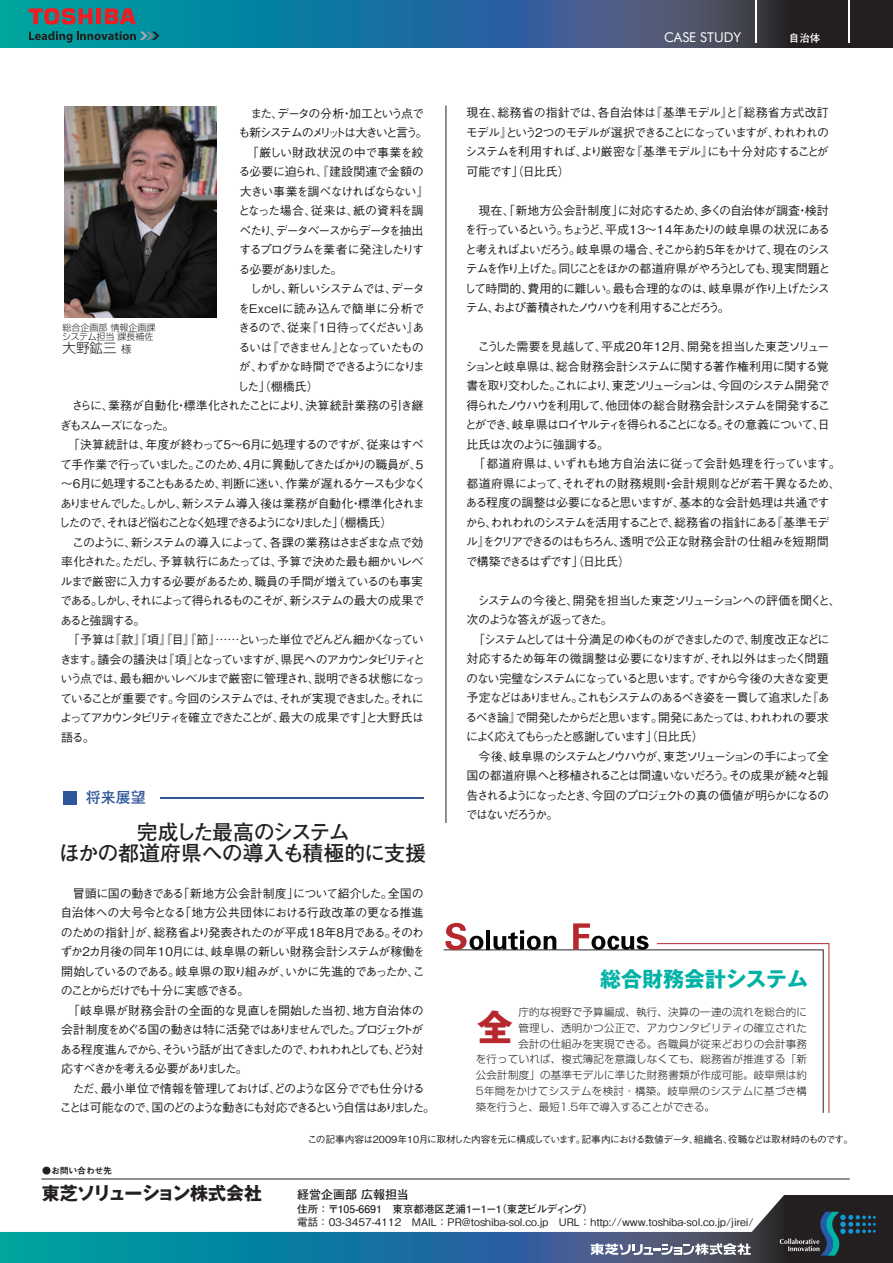
<style>
.page{position:relative;width:893px;height:1263px;background:#fff}
.page>*{position:absolute;margin:0;border:0;box-sizing:border-box;transform-origin:0 0}
.t1{font:700 36px "Gothic MB101 Pro";color:#b7282e}
.t2{font:700 21px/21px "Futo Go B101 Pro";letter-spacing:-.04em;color:#231f20;text-align:center}
.t3{font:700 21px "Gothic MB101 Pro";color:#00b2a5}
.t4{font:700 18px "Gothic MB101 Pro";letter-spacing:-.03em;color:#231f20}
.t5{font:700 15px "Futo Go B101 Pro";color:#2f5699}
.t6{font:13.5px "Futura BT";color:#fff}
.t7{font:300 13.5px "Shin Go Pro";color:#231f20}
.t8{font:500 12px/19.5px "Gothic BBB Pro";letter-spacing:-.105em;color:#231f20}
.t9{font:500 12px/19.5px "Gothic BBB Pro";letter-spacing:-.085em;color:#231f20}
.t10{font:500 12px "Gothic BBB Pro";letter-spacing:-.16em;color:#231f20}
.t11{font:500 12px "Gothic BBB Pro";letter-spacing:-.135em;color:#231f20}
.t12{font:500 12px "Gothic BBB Pro";letter-spacing:-.145em;color:#231f20}
.t13{font:500 12px "Gothic BBB Pro";letter-spacing:-.14em;color:#231f20}
.t14{font:500 12px "Gothic BBB Pro";letter-spacing:-.175em;color:#231f20}
.t15{font:500 12px "Gothic BBB Pro";letter-spacing:-.03em;color:#231f20}
.t16{font:500 12px "Gothic BBB Pro";letter-spacing:-.055em;color:#231f20}
.t17{font:500 12px "Gothic BBB Pro";letter-spacing:-.06em;color:#231f20}
.t18{font:500 12px "Gothic BBB Pro";letter-spacing:-.18em;color:#231f20}
.t19{font:500 12px "Gothic BBB Pro";letter-spacing:-.075em;color:#231f20}
.t20{font:500 12px "Gothic BBB Pro";letter-spacing:-.15em;color:#231f20}
.t21{font:500 12px "Gothic BBB Pro";letter-spacing:-.13em;color:#231f20}
.t22{font:500 12px "Gothic BBB Pro";letter-spacing:-.005em;color:#231f20}
.t23{font:500 12px "Gothic BBB Pro";letter-spacing:-.125em;color:#231f20}
.t24{font:500 12px "Gothic BBB Pro";letter-spacing:-.08em;color:#231f20}
.t25{font:500 12px "Gothic BBB Pro";letter-spacing:.005em;color:#231f20}
.t26{font:700 12px "Futo Go B101 Pro";color:#231f20}
.t27{font:300 10.5px "Shin Go Pro";letter-spacing:.02em;color:#231f20}
.t28{font:500 10.5px/13.5px "Gothic BBB Pro";color:#231f20}
.t29{font:300 10.5px "Shin Go Pro";color:#231f20}
.t30{font:700 10.5px "Futo Go B101 Pro";color:#fff}
.t31{font:500 9.75px "Gothic BBB Pro";letter-spacing:-.065em;color:#231f20}
.t32{font:300 9px/9px "Shin Go Pro";color:#231f20}
.t33{font:9px "Midashi Go Pro MB31";letter-spacing:-.03em;color:#231f20}
.s1{font-size:10.5px}
.s2{font-family:"Futo Go B101 Pro";font-weight:700}
</style>
<div class="page">
<hr style="left:41px;top:1179px;width:809px;height:1px;background:#231f20">
<svg style="left:0;top:0;width:893px;height:48px;background:#226482"></svg>
<hr style="left:755px;top:0;width:1px;height:43px;background:#fff">
<hr style="left:848px;top:0;width:2px;height:43px;background:#fff">
<svg style="left:29px;top:31px;width:130px;height:12px;background:#0e777c"></svg>
<hr style="left:97px;top:8px;width:4px;height:16px;background:#ee1d23">
<svg style="left:105px;top:8px;width:31px;height:16px"></svg>
<svg style="left:29px;top:8px;width:64px;height:17px"></svg>
<svg style="left:0;top:1195px;width:893px;height:68px"></svg>
<svg style="left:591px;top:1243px;width:160px;height:12px"></svg>
<div style="left:784px;top:1195px;width:109px;height:59px;background:#231f20"></div>
<svg style="left:780px;top:1212px;width:96px;height:44px"></svg>
<hr style="left:160px;top:797px;width:264px;height:2px;background:#2f5699">
<div style="left:63px;top:791px;width:14px;height:13px;background:#2f5699"></div>
<svg style="left:443px;top:949px;width:213px;height:2px"></svg>
<svg style="left:656px;top:943px;width:174px;height:170px"></svg>
<hr style="left:486px;top:930px;width:4px;height:19px;background:#050403">
<svg style="left:494px;top:930px;width:62px;height:20px"></svg>
<svg style="left:445px;top:923px;width:38px;height:27px"></svg>
<svg style="left:573px;top:923px;width:76px;height:27px"></svg>
<hr style="left:446px;top:106px;width:1px;height:717px;background:#231f20">
<img style="left:64px;top:107px;width:153px;height:210px">
<p class="t21" style="left:240px;top:104px;width:186px">　また、データの分析・加工という点で</p>
<p class="t20" style="left:238px;top:123px;width:191px">も新システムのメリットは大きいと言う。</p>
<p class="t25" style="left:240px;top:143px;width:185px">　「厳しい財政状況の中で事業を絞</p>
<p class="t15" style="left:239px;top:162px;width:187px">る必要に迫られ、『建設関連で金額の</p>
<p class="t24" style="left:240px;top:182px;width:191px">大きい事業を調べなければならない』</p>
<p class="t15" style="left:238px;top:201px;width:187px">となった場合、従来は、紙の資料を調</p>
<p class="t13" style="left:239px;top:221px;width:186px">べたり、データベースからデータを抽出</p>
<p class="t8" style="left:239px;top:238px;width:186px">するプログラムを業者に発注したりす</p>
<p class="t11" style="left:239px;top:260px;width:105px">る必要がありました。</p>
<p class="t8" style="left:240px;top:277px;width:187px">　しかし、新しいシステムでは、データ</p>
<p class="t22" style="left:238px;top:299px;width:188px">をExcelに読み込んで簡単に分析で</p>
<p class="t13" style="left:238px;top:318px;width:188px">きるので、従来『 1日待ってください』あ</p>
<p class="t23" style="left:239px;top:338px;width:187px">るいは『できません』となっていたもの</p>
<p class="t8" style="left:239px;top:355px;width:187px">が、わずかな時間でできるようになりま</p>
<p class="t8" style="left:237px;top:375px;width:83px">した」（棚橋氏）</p>
<p class="t16" style="left:61px;top:396px;width:364px">　さらに、業務が自動化・標準化されたことにより、決算統計業務の引き継</p>
<p class="t10" style="left:60px;top:416px;width:116px">ぎもスムーズになった。</p>
<p class="t17" style="left:61px;top:435px;width:364px">　「決算統計は、年度が終わって5～6月に処理するのですが、従来はすべ</p>
<p class="t8" style="left:60px;top:453px;width:365px">て手作業で行っていました。このため、4月に異動してきたばかりの職員が、5</p>
<p class="t8" style="left:61px;top:472px;width:367px">～6月に処理することもあるため、判断に迷い、作業が遅れるケースも少なく</p>
<p class="t8" style="left:60px;top:492px;width:366px">ありませんでした。しかし、新システム導入後は業務が自動化・標準化されま</p>
<p class="t18" style="left:59px;top:513px;width:335px">したので、それほど悩むことなく処理できるようになりました」（棚橋氏）</p>
<p class="t8" style="left:61px;top:531px;width:364px">　このように、新システムの導入によって、各課の業務はさまざまな点で効</p>
<p class="t9" style="left:61px;top:550px;width:364px">率化された。ただし、予算執行にあたっては、予算で決めた最も細かいレベ</p>
<p class="t19" style="left:61px;top:572px;width:364px">ルまで厳密に入力する必要があるため、職員の手間が増えているのも事実</p>
<p class="t12" style="left:60px;top:591px;width:366px">である。しかし、それによって得られるものこそが、新システムの最大の成果で</p>
<p class="t12" style="left:60px;top:611px;width:87px">あると強調する。</p>
<p class="t14" style="left:61px;top:630px;width:364px">　「予算は『款』『項』『目』『節』……といった単位でどんどん細かくなってい</p>
<p class="t10" style="left:60px;top:650px;width:367px">きます。議会の議決は『項』となっていますが、県民へのアカウンタビリティと</p>
<p class="t9" style="left:60px;top:667px;width:366px">いう点では、最も細かいレベルまで厳密に管理され、説明できる状態になっ</p>
<p class="t8" style="left:60px;top:687px;width:365px">ていることが重要です。今回のシステムでは、それが実現できました。それに</p>
<p class="t11" style="left:60px;top:708px;width:366px">よってアカウンタビリティを確立できたことが、最大の成果です」と大野氏は</p>
<p class="t8" style="left:61px;top:726px;width:35px">語る。</p>
<p class="t32" style="left:62px;top:322px;width:95px">総合企画部 情報企画課システム担当 課長補佐</p>
<p class="t7" style="left:63px;top:337px;width:70px">大野鉱三<span class="s1">様</span></p>
<p class="t5" style="left:86px;top:786px;width:61px">将来展望</p>
<p class="t2" style="left:59px;top:819px;width:369px">完成した最高のシステム<br>ほかの都道府県への導入も積極的に支援</p>
<p class="t8" style="left:60px;top:882px;width:377px">　冒頭に国の動きである「新地方公会計制度」について紹介した。全国の自治体への大号令となる「地方公共団体における行政改革の更なる推進のための指針」が、総務省より発表されたのが平成18年8月である。そのわずか2カ月後の同年10月には、岐阜県の新しい財務会計システムが稼働を開始しているのである。岐阜県の取り組みが、いかに先進的であったか、このことからだけでも十分に実感できる。<br>　「岐阜県が財務会計の全面的な見直しを開始した当初、地方自治体の会計制度をめぐる国の動きは特に活発ではありませんでした。プロジェクトがある程度進んでから、そういう話が出てきましたので、われわれとしても、どう対応すべきかを考える必要がありました。<br>　ただ、最小単位で情報を管理しておけば、どのような区分ででも仕分けることは可能なので、国のどのような動きにも対応できるという自信はありました。</p>
<p class="t6" style="left:664px;top:29px;width:79px">CASE STUDY</p>
<p class="t30" style="left:789px;top:30px;width:33px">自治体</p>
<p class="t8" style="left:465px;top:101px;width:366px;text-align:justify">現在、総務省の指針では、各自治体は『基準モデル』と『総務省方式改訂モデル』という2つのモデルが選択できることになっていますが、われわれのシステムを利用すれば、より厳密な『基準モデル』にも十分対応することが可能です」（日比氏）</p>
<p class="t8" style="left:464px;top:199px;width:368px">　現在、「新地方公会計制度」に対応するため、多くの自治体が調査・検討を行っているという。ちょうど、平成13～14年あたりの岐阜県の状況にあると考えればよいだろう。岐阜県の場合、そこから約5年をかけて、現在のシステムを作り上げた。同じことをほかの都道府県がやろうとしても、現実問題として時間的、費用的に難しい。最も合理的なのは、岐阜県が作り上げたシステム、および蓄積されたノウハウを利用することだろう。</p>
<p class="t9" style="left:465px;top:335px;width:378px">　こうした需要を見越して、平成20年12月、開発を担当した東芝ソリューションと岐阜県は、総合財務会計システムに関する著作権利用に関する覚書を取り交わした。これにより、東芝ソリューションは、今回のシステム開発で得られたノウハウを利用して、他団体の総合財務会計システムを開発することができ、岐阜県はロイヤルティを得られることになる。その意義について、日比氏は次のように強調する。<br>　「都道府県は、いずれも地方自治法に従って会計処理を行っています。都道府県によって、それぞれの財務規則・会計規則などが若干異なるため、ある程度の調整は必要になると思いますが、基本的な会計処理は共通ですから、われわれのシステムを活用することで、総務省の指針にある『基準モデル』をクリアできるのはもちろん、透明で公正な財務会計の仕組みを短期間で構築できるはずです」（日比氏）</p>
<p class="t8" style="left:465px;top:589px;width:377px">　システムの今後と、開発を担当した東芝ソリューションへの評価を聞くと、次のような答えが返ってきた。<br>　「システムとしては十分満足のゆくものができましたので、制度改正などに対応するため毎年の微調整は必要になりますが、それ以外はまったく問題のない完璧なシステムになっていると思います。ですから今後の大きな変更予定などはありません。これもシステムのあるべき姿を一貫して追求した『あるべき論』で開発したからだと思います。開発にあたっては、われわれの要求によく応えてもらったと感謝しています」（日比氏）<br>　今後、岐阜県のシステムとノウハウが、東芝ソリューションの手によって全国の都道府県へと移植されることは間違いないだろう。その成果が続々と報告されるようになったとき、今回のプロジェクトの真の価値が明らかになるのではないだろうか。</p>
<p class="t3" style="left:600px;top:962px;width:210px">総合財務会計システム</p>
<p class="t27" style="left:518px;top:1003px;width:290px">庁的な視野で予算編成、執行、決算の一連の流れを総合的に</p>
<p class="t27" style="left:518px;top:1019px;width:290px">管理し、透明かつ公正で、アカウンタビリティの確立された</p>
<p class="t27" style="left:518px;top:1035px;width:290px">会計の仕組みを実現できる。各職員が従来どおりの会計事務</p>
<p class="t27" style="left:476px;top:1051px;width:333px">を行っていれば、複式簿記を意識しなくても、総務省が推進する「新</p>
<p class="t27" style="left:476px;top:1066px;width:333px">公会計制度」の基準モデルに準じた財務書類が作成可能。岐阜県は約</p>
<p class="t27" style="left:476px;top:1082px;width:333px">5年間をかけてシステムを検討・構築。岐阜県のシステムに基づき構</p>
<p class="t29" style="left:476px;top:1098px;width:241px">築を行うと、最短1.5年で導入することができる。</p>
<p class="t1" style="left:477px;top:998px;width:37px">全</p>
<p class="t33" style="left:42px;top:1164px;width:71px">●お問い合わせ先</p>
<p class="t4" style="left:42px;top:1178px;width:222px">東芝ソリューション株式会社</p>
<p class="t31" style="left:307px;top:1131px;width:547px">この記事内容は2009年10月に取材した内容を元に構成しています。記事内における数値データ、組織名、役職などは取材時のものです。</p>
<p class="t26" style="left:297px;top:1185px;width:113px">経営企画部 広報担当</p>
<p class="t28" style="left:297px;top:1201px;width:458px"><span class="s2">住所：〒105-6691　東京都港区芝浦1－1－1（東芝ビルディング）<br></span>電話：03-3457-4112　MAIL：PR@toshiba-sol.co.jp　URL：http://www.toshiba-sol.co.jp/jirei/</p>
</div>
